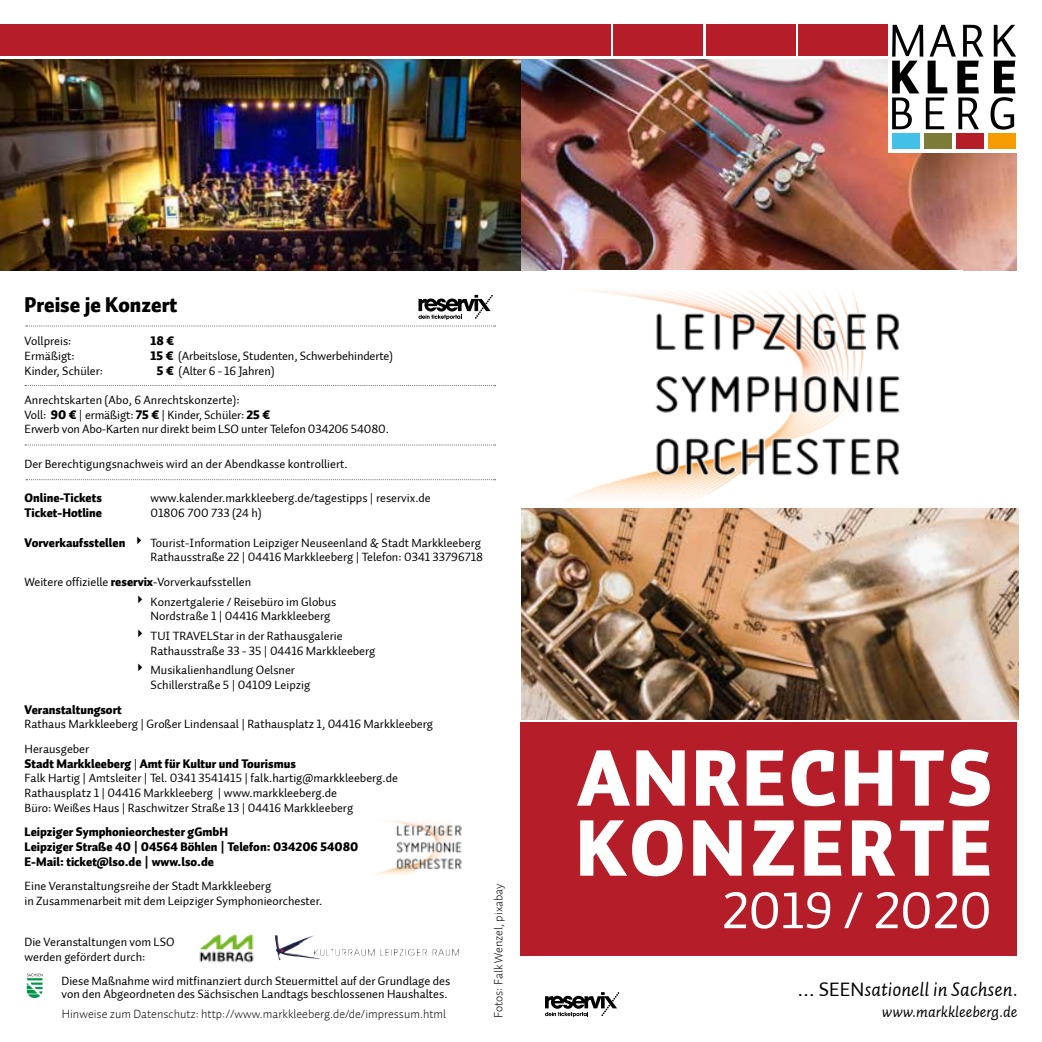
<style>
.page{position:relative;width:1042px;height:1042px;background:#fff}
.page>*{position:absolute;margin:0;border:0;box-sizing:border-box;transform-origin:0 0}
.t1{font:78.75px/70px "Auto 2 Black LF";letter-spacing:.045em;color:#fff}
.t2{font:52.5px "Auto 2 Regular LF";color:#fff}
.t3{font:21px "Auto 2 Black LF";color:#000}
.t4{font:19.78px "Auto 2 Italic LF";color:#000}
.t5{font:15.92px "Auto 2 Italic LF";color:#000}
.t6{font:12.25px/14.7px "Auto 2 Regular LF";color:#000}
.t7{font:12.25px/14.7px "Auto 2 Black LF";color:#000}
.t8{font:12.25px "Auto 2 Light LF";color:#000}
.s1{font-family:"Auto 2 Black LF"}
.s2{font-family:"Auto 2 Regular LF"}
</style>
<div class="page">
<img style="left:0;top:60px;width:1017px;height:210px">
<div style="left:521px;top:722px;width:496px;height:233px;background:#b51d28"></div>
<svg style="left:545px;top:992px;width:74px;height:25px"></svg>
<div style="left:0;top:25px;width:538px;height:31px;background:#b51d28"></div>
<img style="left:568px;top:290px;width:332px;height:209px">
<svg style="left:25px;top:385px;width:471px;height:1px"></svg>
<div style="left:521px;top:25px;width:89px;height:31px;background:#b51d28"></div>
<div style="left:613px;top:25px;width:90px;height:31px;background:#b51d28"></div>
<div style="left:706px;top:25px;width:89px;height:31px;background:#b51d28"></div>
<div style="left:798px;top:25px;width:90px;height:31px;background:#b51d28"></div>
<div style="left:888px;top:25px;width:130px;height:128px;background:#fff"></div>
<div style="left:892px;top:133px;width:28px;height:16px;background:#42c0e8"></div>
<div style="left:924px;top:133px;width:28px;height:16px;background:#7c7b38"></div>
<div style="left:956px;top:133px;width:28px;height:16px;background:#b51d28"></div>
<div style="left:988px;top:133px;width:27px;height:16px;background:#f59c00"></div>
<svg style="left:892px;top:25px;width:91px;height:104px"></svg>
<svg style="left:990px;top:25px;width:26px;height:105px"></svg>
<img style="left:275px;top:935px;width:6px;height:25px">
<img style="left:199px;top:934px;width:55px;height:29px">
<img style="left:376px;top:820px;width:86px;height:55px">
<svg style="left:25px;top:444px;width:471px;height:1px"></svg>
<svg style="left:26px;top:479px;width:470px;height:1px"></svg>
<svg style="left:26px;top:973px;width:17px;height:25px"></svg>
<svg style="left:26px;top:295px;width:469px;height:31px"></svg>
<img style="left:522px;top:508px;width:496px;height:211px">
<h3 class="t3" style="left:25px;top:290px;width:154px">Preise je Konzert</h3>
<p class="t6" style="left:25px;top:334px;width:48px">Vollpreis:</p>
<p class="t7" style="left:151px;top:334px;width:25px">18 €</p>
<p class="t6" style="left:25px;top:349px;width:52px">Ermäßigt:</p>
<p class="t6" style="left:151px;top:349px;width:244px"><span class="s1">15 €</span> (Arbeitslose, Studenten, Schwerbehinderte)</p>
<p class="t6" style="left:25px;top:363px;width:80px">Kinder, Schüler:</p>
<p class="t6" style="left:157px;top:363px;width:119px"><span class="s1">5 €</span> (Alter 6 - 16 Jahren)</p>
<p class="t6" style="left:25px;top:393px;width:366px">Anrechtskarten (Abo, 6 Anrechtskonzerte):<br>Voll: <span class="s1">90 €</span> | ermäßigt: <span class="s1">75 €</span> | Kinder, Schüler: <span class="s1">25 €<br></span>Erwerb von Abo-Karten nur direkt beim LSO unter Telefon 034206 54080.</p>
<p class="t6" style="left:25px;top:456px;width:325px">Der Berechtigungsnachweis wird an der Abendkasse kontrolliert.</p>
<p class="t7" style="left:25px;top:491px;width:79px">Online-Tickets</p>
<p class="t6" style="left:151px;top:491px;width:282px">www.kalender.markkleeberg.de/tagestipps | reservix.de</p>
<p class="t7" style="left:25px;top:506px;width:79px">Ticket-Hotline</p>
<p class="t6" style="left:151px;top:506px;width:113px">01806 700 733 (24 h)</p>
<p class="t6" style="left:25px;top:535px;width:460px;text-align:right"><span class="s1">Vorverkaufsstellen</span> ✔ Tourist-Information Leipziger Neuseenland &amp; Stadt Markkleeberg<br>Rathausstraße 22 | 04416 Markkleeberg | Telefon: 0341 33796718</p>
<p class="t6" style="left:25px;top:574px;width:228px">Weitere offizielle <span class="s1">reservix</span>-Vorverkaufsstellen</p>
<p class="t6" style="left:151px;top:594px;width:187px;text-indent:-17px">✔ Konzertgalerie / Reisebüro im Globus<br>Nordstraße 1 | 04416 Markkleeberg</p>
<p class="t6" style="left:151px;top:628px;width:226px;text-indent:-17px">✔ TUI TRAVELStar in der Rathausgalerie<br>Rathausstraße 33 - 35 | 04416 Markkleeberg</p>
<p class="t6" style="left:151px;top:663px;width:161px;text-indent:-17px">✔ Musikalienhandlung Oelsner<br>Schillerstraße 5 | 04109 Leipzig</p>
<p class="t7" style="left:25px;top:702px;width:99px">Veranstaltungsort</p>
<p class="t6" style="left:25px;top:712px;width:410px;line-height:24.7px">Rathaus Markkleeberg | Großer Lindensaal | Rathausplatz 1, 04416 Markkleeberg<br>Herausgeber</p>
<p class="t7" style="left:25px;top:756px;width:273px">Stadt Markkleeberg <span class="s2">|</span> Amt für Kultur und Tourismus</p>
<p class="t6" style="left:25px;top:771px;width:375px">Falk Hartig | Amtsleiter | Tel. 0341 3541415 | falk.hartig@markkleeberg.de<br>Rathausplatz 1 | 04416 Markkleeberg | www.markkleeberg.de<br>Büro: Weißes Haus | Raschwitzer Straße 13 | 04416 Markkleeberg</p>
<p class="t7" style="left:25px;top:825px;width:335px">Leipziger Symphonieorchester gGmbH<br>Leipziger Straße 40 | 04564 Böhlen | Telefon: 034206 54080<br>E-Mail: ticket@lso.de | www.lso.de</p>
<p class="t6" style="left:25px;top:879px;width:299px">Eine Veranstaltungsreihe der Stadt Markkleeberg<br>in Zusammenarbeit mit dem Leipziger Symphonieorchester.</p>
<p class="t6" style="left:25px;top:935px;width:152px">Die Veranstaltungen vom LSO werden gefördert durch:</p>
<p class="t6" style="left:61px;top:974px;width:390px;line-height:13.5px">Diese Maßnahme wird mitfinanziert durch Steuermittel auf der Grundlage des von den Abgeordneten des Sächsischen Landtags beschlossenen Haushaltes.</p>
<p class="t8" style="left:62px;top:1006px;width:386px">Hinweise zum Datenschutz: http://www.markkleeberg.de/de/impressum.html</p>
<p class="t8" style="left:490px;top:1018px;width:137px;rotate:-90deg">Fotos: Falk Wenzel, pixabay</p>
<h1 class="t1" style="left:576px;top:746px;width:417px">ANRECHTS<br>KONZERTE</h1>
<h2 class="t2" style="left:722px;top:878px;width:271px">2019 / 2020</h2>
<h3 class="t4" style="left:797px;top:976px;width:221px"><span class="s2">… SEEN</span>sationell in Sachsen.</h3>
<h3 class="t5" style="left:882px;top:1001px;width:137px">www.markkleeberg.de</h3>
</div>
